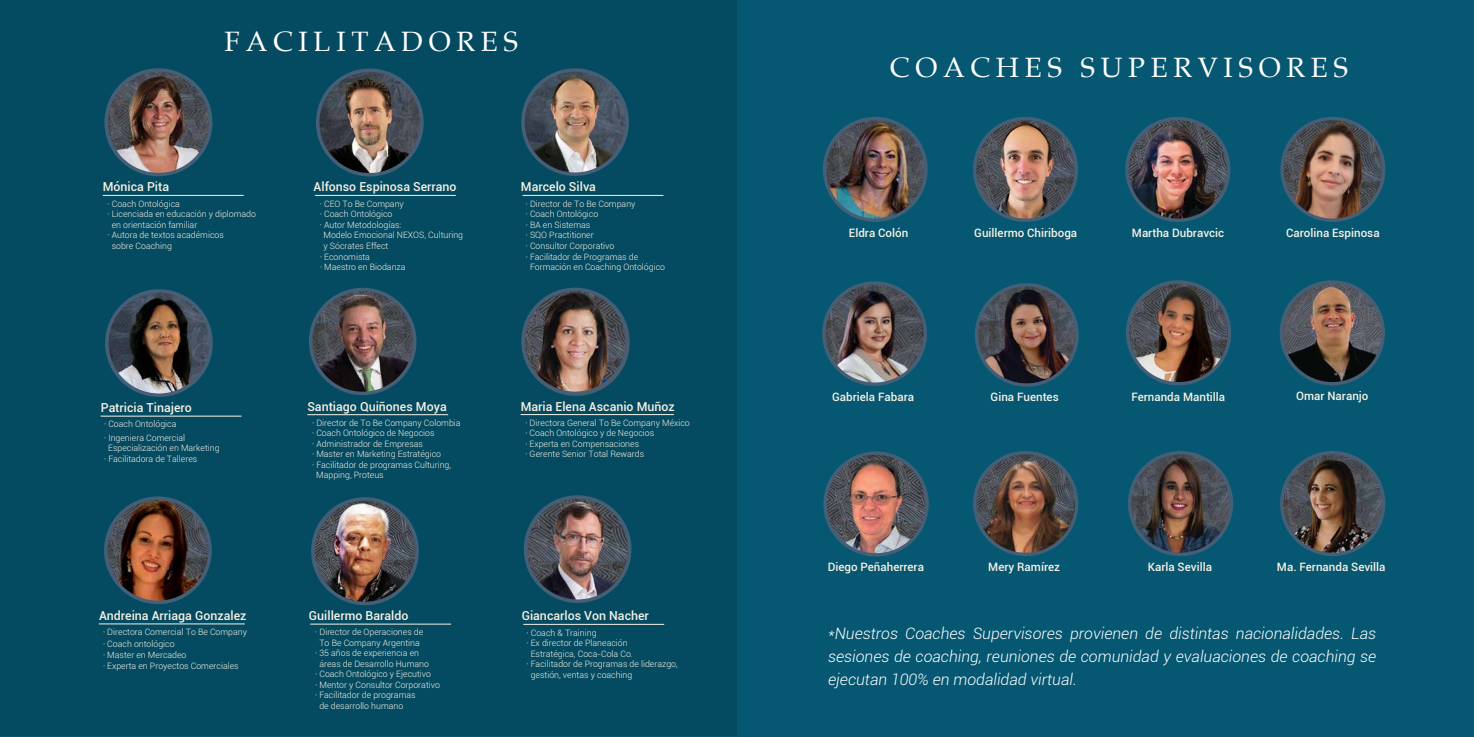
<style>
.page{position:relative;width:1474px;height:737px;background:#fff}
.page>*{position:absolute;margin:0;border:0;box-sizing:border-box;transform-origin:0 0}
.t1{font:28px "Palatino";letter-spacing:.2em;color:#fff}
.t2{font:italic 300 15.75px/22.8px "Roboto";color:#fff;text-align:justify}
.t3{font:500 12.34px "Roboto";color:#f7f1e3}
.t4{font:500 11.55px "Roboto";color:#f7f1e3}
.t5{font:300 8.75px/11.4px "Roboto";color:#f7f1e3}
</style>
<div class="page">
<div style="left:0;top:0;width:1473px;height:737px;background:#055772"></div>
<div style="left:1px;top:0;width:736px;height:736px;background:#044b62"></div>
<img style="left:824px;top:118px;width:102px;height:102px;border-radius:51px">
<img style="left:1129px;top:118px;width:99px;height:102px">
<img style="left:823px;top:282px;width:102px;height:102px;border-radius:51px">
<div style="left:822px;top:281px;width:105px;height:105px;border:3px solid #445f76;border-radius:50%"></div>
<img style="left:1284px;top:120px;width:99px;height:100px">
<div style="left:1280px;top:117px;width:105px;height:105px;border:3px solid #445f76;border-radius:50%"></div>
<div style="left:1125px;top:117px;width:105px;height:105px;border:3px solid #445f76;border-radius:50%"></div>
<img style="left:974px;top:118px;width:102px;height:101px">
<div style="left:973px;top:117px;width:105px;height:105px;border:3px solid #445f76;border-radius:50%"></div>
<div style="left:822px;top:117px;width:105px;height:105px;border:3px solid #445f76;border-radius:50%"></div>
<img style="left:1281px;top:452px;width:102px;height:102px;border-radius:51px">
<div style="left:1279px;top:451px;width:106px;height:105px;border:3px solid #445f76;border-radius:50%"></div>
<img style="left:1281px;top:282px;width:102px;height:102px;border-radius:51px">
<div style="left:1279px;top:280px;width:105px;height:105px;border:3px solid #445f76;border-radius:50%"></div>
<img style="left:974px;top:452px;width:102px;height:102px;border-radius:49px">
<img style="left:1128px;top:452px;width:102px;height:102px;border-radius:51px">
<div style="left:973px;top:451px;width:105px;height:105px;border:3px solid #445f76;border-radius:50%"></div>
<img style="left:976px;top:283px;width:100px;height:100px;border-radius:50px">
<div style="left:974px;top:283px;width:104px;height:104px;border:3px solid #445f76;border-radius:50%"></div>
<img style="left:826px;top:454px;width:102px;height:101px">
<div style="left:823px;top:451px;width:105px;height:105px;border:3px solid #445f76;border-radius:50%"></div>
<img style="left:1129px;top:282px;width:100px;height:102px">
<div style="left:1125px;top:280px;width:106px;height:105px;border:3px solid #445f76;border-radius:50%"></div>
<div style="left:1127px;top:451px;width:106px;height:105px;border:3px solid #445f76;border-radius:50%"></div>
<img style="left:318px;top:70px;width:104px;height:104px;border-radius:52px">
<hr style="left:315px;top:195px;width:141px;height:1px;background:#f7f1e3">
<hr style="left:101px;top:416px;width:140px;height:1px;background:#f7f1e3">
<img style="left:107px;top:291px;width:104px;height:103px;border-radius:52px">
<hr style="left:103px;top:195px;width:141px;height:1px;background:#f7f1e3">
<img style="left:521px;top:68px;width:107px;height:108px">
<hr style="left:522px;top:195px;width:141px;height:1px;background:#f7f1e3">
<div style="left:316px;top:68px;width:107px;height:108px;border:3px solid #445f76;border-radius:50%"></div>
<div style="left:105px;top:289px;width:108px;height:108px;border:3px solid #445f76;border-radius:50%"></div>
<img style="left:105px;top:70px;width:105px;height:105px;border-radius:52px">
<div style="left:104px;top:68px;width:108px;height:108px;border:3px solid #445f76;border-radius:50%"></div>
<img style="left:313px;top:499px;width:104px;height:104px;border-radius:52px">
<hr style="left:310px;top:623px;width:141px;height:1px;background:#f7f1e3">
<hr style="left:307px;top:414px;width:141px;height:1px;background:#f7f1e3">
<img style="left:523px;top:495px;width:108px;height:107px">
<hr style="left:523px;top:624px;width:141px;height:1px;background:#f7f1e3">
<div style="left:311px;top:497px;width:108px;height:108px;border:3px solid #445f76;border-radius:50%"></div>
<hr style="left:99px;top:623px;width:146px;height:1px;background:#f7f1e3">
<img style="left:104px;top:500px;width:108px;height:104px">
<div style="left:104px;top:496px;width:108px;height:108px;border:3px solid #445f76;border-radius:50%"></div>
<img style="left:310px;top:289px;width:105px;height:104px;border-radius:52px">
<div style="left:309px;top:288px;width:107px;height:107px;border:3px solid #445f76;border-radius:50%"></div>
<hr style="left:520px;top:414px;width:154px;height:1px;background:#f7f1e3">
<img style="left:523px;top:289px;width:104px;height:104px;border-radius:52px">
<div style="left:521px;top:288px;width:108px;height:107px;border:3px solid #445f76;border-radius:50%"></div>
<h1 class="t1" style="left:224px;top:18px;width:295px">FACILITADORES</h1>
<h3 class="t3" style="left:103px;top:178px;width:68px">Mónica Pita</h3>
<p class="t5" style="left:107px;top:197px;width:74px">· Coach Ontológica</p>
<p class="t5" style="left:107px;top:208px;width:150px">· Licenciada en educación y diplomado</p>
<p class="t5" style="left:112px;top:218px;width:87px">en orientación familiar</p>
<p class="t5" style="left:107px;top:229px;width:118px">· Autora de textos académicos</p>
<p class="t5" style="left:112px;top:239px;width:62px">sobre Coaching</p>
<h3 class="t3" style="left:101px;top:399px;width:92px">Patricia Tinajero</h3>
<p class="t5" style="left:104px;top:417px;width:82px;line-height:13.2px">· Coach Ontológica<br>· Ingeniera Comercial</p>
<p class="t5" style="left:104px;top:442px;width:117px;line-height:10.6px;text-indent:4px">Especialización en Marketing · Facilitadora de Talleres</p>
<h3 class="t3" style="left:313px;top:178px;width:144px">Alfonso Espinosa Serrano</h3>
<p class="t5" style="left:320px;top:197px;width:85px">· CEO To Be Company</p>
<p class="t5" style="left:320px;top:208px;width:74px">· Coach Ontológico</p>
<p class="t5" style="left:320px;top:219px;width:83px">· Autor Metodologías:</p>
<p class="t5" style="left:323px;top:229px;width:141px">Modelo Emocional NEXOS, Culturing</p>
<p class="t5" style="left:323px;top:240px;width:66px">y Sócrates Effect</p>
<p class="t5" style="left:320px;top:250px;width:51px">· Economista</p>
<p class="t5" style="left:320px;top:261px;width:87px">· Maestro en Biodanza</p>
<h3 class="t3" style="left:307px;top:397px;width:141px">Santiago Quiñones Moya</h3>
<p class="t5" style="left:312px;top:417px;width:150px">· Director de To Be Company Colombia</p>
<p class="t5" style="left:312px;top:427px;width:124px">· Coach Ontológico de Negocios</p>
<p class="t5" style="left:312px;top:438px;width:112px">· Administrador de Empresas</p>
<p class="t5" style="left:312px;top:448px;width:130px">· Master en Marketing Estratégico</p>
<p class="t5" style="left:312px;top:459px;width:141px">· Facilitador de programas Culturing,</p>
<p class="t5" style="left:316px;top:469px;width:69px">Mapping, Proteus</p>
<h3 class="t3" style="left:99px;top:607px;width:149px">Andreina Arriaga Gonzalez</h3>
<p class="t5" style="left:103px;top:626px;width:145px">· Directora Comercial To Be Company · Coach ontológico<br>· Master en Mercadeo<br>· Experta en Proyectos Comerciales</p>
<p class="t5" style="left:315px;top:626px;width:110px">· Director de Operaciones de</p>
<h3 class="t3" style="left:309px;top:607px;width:101px">Guillermo Baraldo</h3>
<p class="t5" style="left:319px;top:636px;width:102px">To Be Company Argentina</p>
<p class="t5" style="left:315px;top:647px;width:105px">· 35 años de experiencia en</p>
<p class="t5" style="left:319px;top:657px;width:111px">áreas de Desarrollo Humano</p>
<p class="t5" style="left:315px;top:668px;width:117px">· Coach Ontológico y Ejecutivo</p>
<p class="t5" style="left:315px;top:678px;width:126px">· Mentor y Consultor Corporativo</p>
<p class="t5" style="left:315px;top:689px;width:102px">· Facilitador de programas</p>
<p class="t5" style="left:319px;top:699px;width:85px">de desarrollo humano</p>
<h3 class="t3" style="left:521px;top:178px;width:76px">Marcelo Silva</h3>
<p class="t5" style="left:526px;top:197px;width:111px">· Director de To Be Company</p>
<p class="t5" style="left:526px;top:208px;width:74px">· Coach Ontológico</p>
<p class="t5" style="left:526px;top:219px;width:66px">· BA en Sistemas</p>
<p class="t5" style="left:526px;top:229px;width:69px">· SQO Practitioner</p>
<p class="t5" style="left:526px;top:240px;width:90px">· Consultor Corporativo</p>
<p class="t5" style="left:526px;top:250px;width:114px">· Facilitador de Programas de</p>
<p class="t5" style="left:530px;top:261px;width:136px">Formación en Coaching Ontológico</p>
<h3 class="t3" style="left:520px;top:397px;width:156px">Maria Elena Ascanio Muñoz</h3>
<p class="t5" style="left:525px;top:417px;width:166px;line-height:10.5px">· Directora General To Be Company México · Coach Ontológico y de Negocios<br>· Experta en Compensaciones<br>· Gerente Senior Total Rewards</p>
<h3 class="t3" style="left:521px;top:607px;width:129px">Giancarlos Von Nacher</h3>
<p class="t5" style="left:526px;top:626px;width:71px">· Coach &amp; Training</p>
<p class="t5" style="left:526px;top:637px;width:103px">· Ex director de Planeación</p>
<p class="t5" style="left:531px;top:647px;width:104px">Estratégica, Coca-Cola Co.</p>
<p class="t5" style="left:526px;top:658px;width:153px">· Facilitador de Programas de liderazgo,</p>
<p class="t5" style="left:531px;top:668px;width:103px">gestión, ventas y coaching</p>
<h1 class="t1" style="left:890px;top:44px;width:460px">COACHES SUPERVISORES</h1>
<h3 class="t4" style="left:849px;top:224px;width:61px">Eldra Colón</h3>
<h3 class="t4" style="left:1131px;top:224px;width:94px">Martha Dubravcic</h3>
<h3 class="t4" style="left:1286px;top:224px;width:95px">Carolina Espinosa</h3>
<h3 class="t4" style="left:974px;top:224px;width:104px">Guillermo Chiriboga</h3>
<h3 class="t4" style="left:832px;top:389px;width:83px">Gabriela Fabara</h3>
<h3 class="t4" style="left:990px;top:389px;width:70px">Gina Fuentes</h3>
<h3 class="t4" style="left:1131px;top:389px;width:95px">Fernanda Mantilla</h3>
<h3 class="t4" style="left:1296px;top:388px;width:74px">Omar Naranjo</h3>
<h3 class="t4" style="left:827px;top:559px;width:98px">Diego Peñaherrera</h3>
<h3 class="t4" style="left:988px;top:558px;width:73px">Mery Ramírez</h3>
<h3 class="t4" style="left:1147px;top:558px;width:66px">Karla Sevilla</h3>
<h3 class="t4" style="left:1276px;top:558px;width:110px">Ma. Fernanda Sevilla</h3>
<h2 class="t2" style="left:828px;top:622px;width:549px">*Nuestros Coaches Supervisores provienen de distintas nacionalidades. Las sesiones de coaching, reuniones de comunidad y evaluaciones de coaching se ejecutan 100% en modalidad virtual.</h2>
</div>
